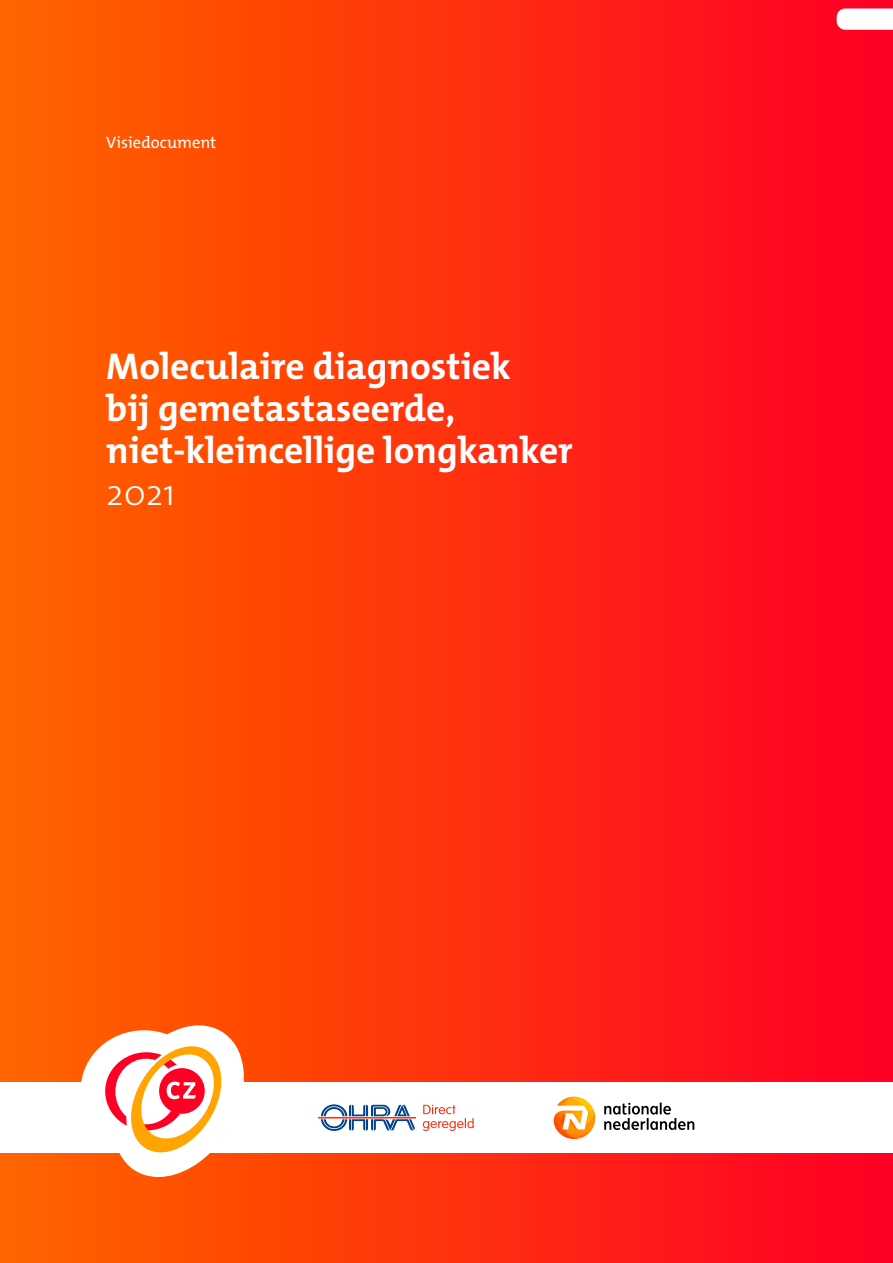
<style>
.page{position:relative;width:893px;height:1263px;background:#fff}
.page>*{position:absolute;margin:0;border:0;box-sizing:border-box;transform-origin:0 0}
.t1{font:700 37.5px/42px "The Mix Os F";color:#fff}
.t2{font:300 36px "The Mix Os F";color:#fff}
.t3{font:16.5px "The Mix Os F";color:#fff}
</style>
<div class="page">
<div style="left:0;top:0;width:893px;height:1263px;background:linear-gradient(to right,#f60,#ff0024)"></div>
<div style="left:0;top:1082px;width:893px;height:71px;background:#fff"></div>
<svg style="left:81px;top:1025px;width:163px;height:152px"></svg>
<svg style="left:552px;top:1096px;width:44px;height:44px"></svg>
<svg style="left:554px;top:1097px;width:41px;height:43px"></svg>
<svg style="left:604px;top:1102px;width:90px;height:28px"></svg>
<svg style="left:423px;top:1105px;width:51px;height:26px"></svg>
<hr style="left:318px;top:1117px;width:98px;height:1px;background:#f83211">
<svg style="left:321px;top:1104px;width:94px;height:27px"></svg>
<svg style="left:837px;top:9px;width:56px;height:21px"></svg>
<p class="t3" style="left:106px;top:132px;width:112px">Visiedocument</p>
<p class="t1" style="left:106px;top:346px;width:468px">Moleculaire diagnostiek<br>bij gemetastaseerde, niet-kleincellige longkanker</p>
<p class="t2" style="left:106px;top:470px;width:71px">2021</p>
</div>
